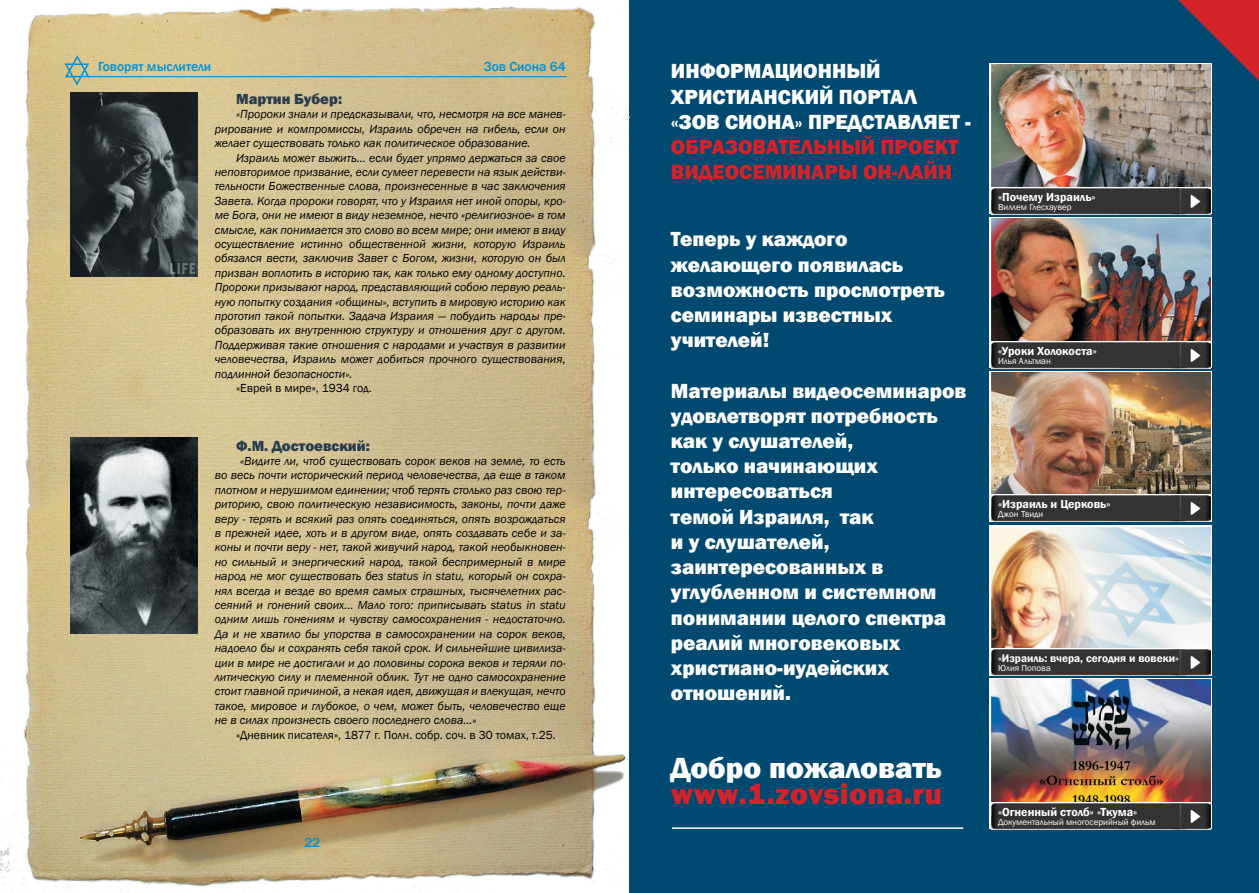
<style>
.page{position:relative;width:1259px;height:893px;background:#fff}
.page>*{position:absolute;margin:0;border:0;box-sizing:border-box;transform-origin:0 0}
.t1{font:800 30px "Franklin Gothic";letter-spacing:.015em;color:#d2232a}
.t2{font:800 30px "Franklin Gothic";color:#fff}
.t3{font:800 21px/25.2px "Franklin Gothic";color:#fff}
.t4{font:800 21px/25.2px "Franklin Gothic";color:#d2232a}
.t5{font:800 15px "Franklin Gothic";color:#293c4d}
.t6{font:500 13.5px "Franklin Gothic";color:#0092d5}
.t7{font:italic 12px/14.4px "Franklin Gothic";color:#000;text-align:justify}
.t8{font:12px "Franklin Gothic";color:#000}
.t9{font:600 12px "Franklin Gothic";color:#fff}
.t10{font:600 11.25px "Franklin Gothic";color:#fff}
.t11{font:9px "Franklin Gothic";color:#fff}
</style>
<div class="page">
<div style="left:629px;top:0;width:630px;height:893px;background:#004a71"></div>
<svg style="left:990px;top:63px;width:222px;height:151px"></svg>
<img style="left:992px;top:65px;width:218px;height:122px">
<img style="left:991px;top:187px;width:219px;height:27px">
<img style="left:0;top:6px;width:629px;height:885px">
<hr style="left:89px;top:76px;width:477px;height:1px;background:#0092d5">
<svg style="left:63px;top:55px;width:28px;height:31px"></svg>
<svg style="left:990px;top:679px;width:222px;height:150px"></svg>
<svg style="left:990px;top:525px;width:222px;height:150px"></svg>
<svg style="left:990px;top:371px;width:222px;height:150px"></svg>
<svg style="left:990px;top:217px;width:222px;height:151px"></svg>
<img style="left:991px;top:372px;width:219px;height:123px">
<img style="left:991px;top:218px;width:219px;height:123px">
<img style="left:991px;top:680px;width:219px;height:122px">
<img style="left:991px;top:526px;width:219px;height:122px">
<img style="left:991px;top:341px;width:219px;height:27px">
<img style="left:991px;top:495px;width:219px;height:26px">
<img style="left:991px;top:648px;width:219px;height:27px">
<img style="left:991px;top:802px;width:219px;height:27px">
<svg style="left:1178px;top:0;width:81px;height:81px"></svg>
<img style="left:70px;top:438px;width:128px;height:195px">
<img style="left:70px;top:93px;width:128px;height:183px">
<hr style="left:672px;top:827px;width:291px;height:2px;background:#fff">
<p class="t6" style="left:98px;top:58px;width:115px">Говорят мыслители</p>
<p class="t6" style="left:484px;top:58px;width:83px">Зов Сиона 64</p>
<p class="t5" style="left:236px;top:89px;width:108px">Мартин Бубер:</p>
<p class="t7" style="left:215px;top:107px;width:352px;text-indent:21px">«Пророки знали и предсказывали, что, несмотря на все манев&shy;рирование и компромиссы, Израиль обречен на гибель, если он желает существовать только как политическое образование.</p>
<p class="t7" style="left:215px;top:151px;width:352px;text-indent:21px">Израиль может выжить… если будет упрямо держаться за свое неповторимое призвание, если сумеет перевести на язык действи&shy;тельности Божественные слова, произнесенные в час заключения Завета. Когда пророки говорят, что у Израиля нет иной опоры, кро&shy;ме Бога, они не имеют в виду неземное, нечто «религиозное» в том смысле, как понимается это слово во всем мире; они имеют в виду осуществление истинно общественной жизни, которую Израиль обязался вести, заключив Завет с Богом, жизни, которую он был призван воплотить в историю так, как только ему одному доступно.<br>Пророки призывают народ, представляющий собою первую реаль&shy;ную попытку создания «общины», вступить в мировую историю как прототип такой попытки. Задача Израиля — побудить народы пре&shy;образовать их внутреннюю структуру и отношения друг с другом.<br>Поддерживая такие отношения с народами и участвуя в развитии человечества, Израиль может добиться прочного существования, подлинной безопасности».</p>
<p class="t8" style="left:236px;top:381px;width:137px">«Еврей в мире», 1934 год.</p>
<p class="t5" style="left:236px;top:436px;width:135px">Ф.М. Достоевский:</p>
<p class="t7" style="left:215px;top:454px;width:352px;text-indent:25px">«Видите ли, чтоб существовать сорок веков на земле, то есть во весь почти исторический период человечества, да еще в таком плотном и нерушимом единении; чтоб терять столько раз свою тер&shy;риторию, свою политическую независимость, законы, почти даже веру - терять и всякий раз опять соединяться, опять возрождаться в прежней идее, хоть и в другом виде, опять создавать себе и за&shy;коны и почти веру - нет, такой живучий народ, такой необыкновен&shy;но сильный и энергический народ, такой беспримерный в мире народ не мог существовать без status in statu, который он сохра&shy;нял всегда и везде во время самых страшных, тысячелетних рас&shy;сеяний и гонений своих... Мало того: приписывать status in statu одним лишь гонениям и чувству самосохранения - недостаточно.<br>Да и не хватило бы упорства в самосохранении на сорок веков, надоело бы и сохранять себя такой срок. И сильнейшие цивилиза&shy;ции в мире не достигали и до половины сорока веков и теряли по&shy;литическую силу и племенной облик. Тут не одно самосохранение стоит главной причиной, а некая идея, движущая и влекущая, нечто такое, мировое и глубокое, о чем, может быть, человечество еще не в силах произнесть своего последнего слова...»</p>
<p class="t8" style="left:236px;top:727px;width:321px">«Дневник писателя», 1877 г. Полн. собр. соч. в 30 томах, т.25.</p>
<p class="t6" style="left:304px;top:834px;width:17px">22</p>
<h2 class="t3" style="left:671px;top:59px;width:301px;text-indent:118px">ИОННЫЙ<br>ХРИСТИАНСКИЙ ПОРТАЛ<br>«ЗОВ СИОНА» ПРЕДСТАВЛЯЕТ -</h2>
<h2 class="t4" style="left:671px;top:134px;width:289px">ОБРАЗОВАТЕЛЬНЫЙ ПРОЕКТ<br>ВИДЕОСЕМИНАРЫ ОН-ЛАЙН</h2>
<h2 class="t3" style="left:671px;top:59px;width:75px">ИНФОРМАЦ</h2>
<h2 class="t3" style="left:671px;top:227px;width:276px">Теперь у каждого желающего появилась возможность просмотреть семинары известных учителей!</h2>
<p class="t3" style="left:671px;top:378px;width:297px">Материалы видеосеминаров удовлетворят потребность как у слушателей,<br>только начинающих интересоваться<br>темой Израиля, так<br>и у слушателей, заинтересованных в углубленном и системном понимании целого спектра реалий многовековых христиано-иудейских отношений.</p>
<h1 class="t2" style="left:671px;top:749px;width:273px">Добро пожаловать</h1>
<h1 class="t1" style="left:671px;top:774px;width:273px">www.1.zovsiona.ru</h1>
<p class="t9" style="left:998px;top:190px;width:99px">«Почему Израиль»</p>
<p class="t11" style="left:998px;top:201px;width:75px">Виллем Глесхаувер</p>
<p class="t9" style="left:998px;top:344px;width:100px">«Уроки Холокоста»</p>
<p class="t11" style="left:998px;top:355px;width:54px">Илья Альтман</p>
<p class="t9" style="left:998px;top:497px;width:114px">«Израиль и Церковь»</p>
<p class="t11" style="left:998px;top:509px;width:47px">Джон Твиди</p>
<p class="t10" style="left:998px;top:652px;width:182px">«Израиль: вчера, сегодня и вовеки»</p>
<p class="t11" style="left:998px;top:663px;width:54px">Юлия Попова</p>
<p class="t9" style="left:998px;top:805px;width:141px">«Огненный столб» «Ткума»</p>
<p class="t11" style="left:998px;top:817px;width:159px">Документальный многосерийный фильм</p>
</div>
